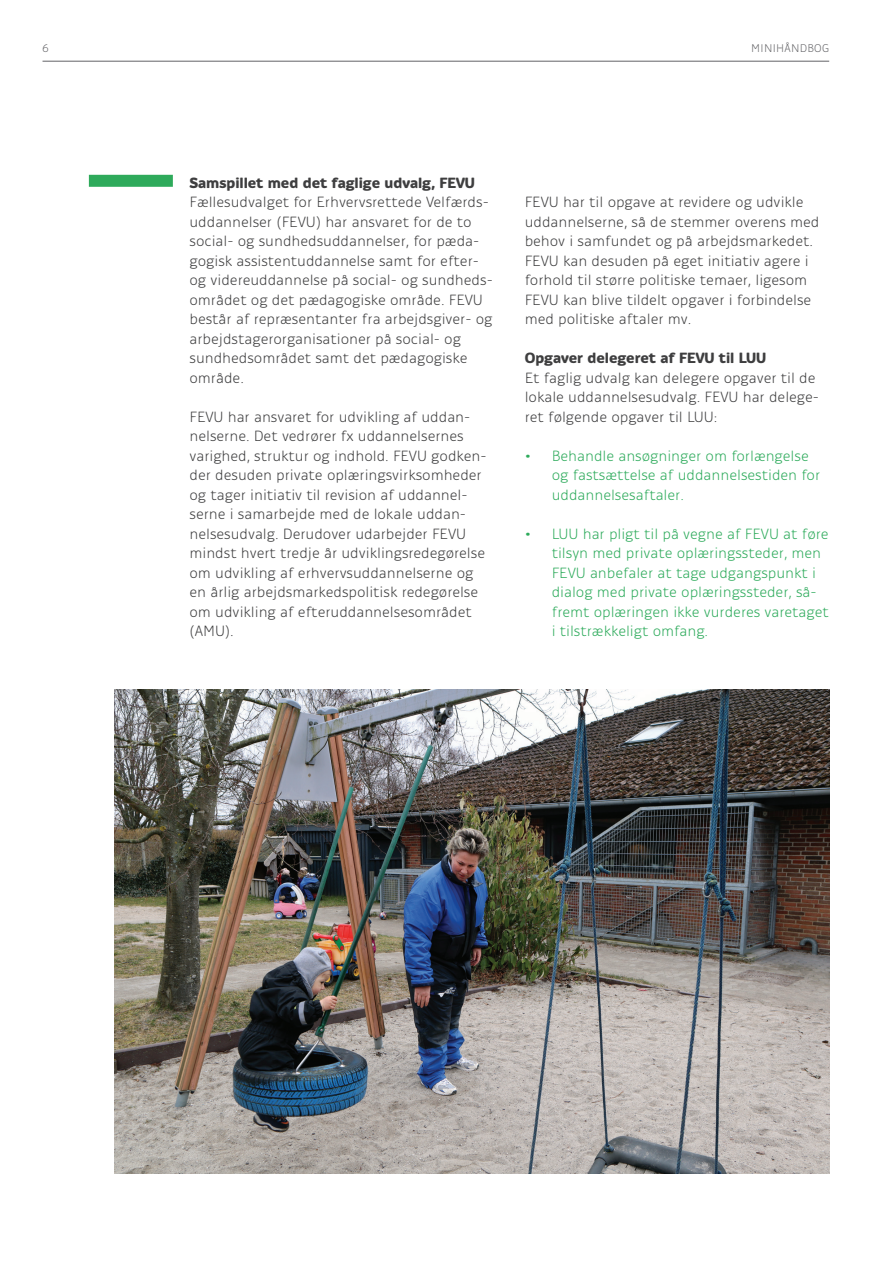
<style>
.page{position:relative;width:893px;height:1263px;background:#fff}
.page>*{position:absolute;margin:0;border:0;box-sizing:border-box;transform-origin:0 0}
.t1{font:300 15px/19.5px "Ovink";letter-spacing:-.005em;color:#3e3e3f}
.t2{font:300 15px/19.5px "Ovink";letter-spacing:-.005em;color:#2daa5b}
.t3{font:700 15px "Ovink";letter-spacing:-.005em;color:#3e3e3f}
.t4{font:300 11.25px "Ovink";letter-spacing:.025em;color:#636366}
</style>
<div class="page">
<hr style="left:43px;top:61px;width:786px;height:1px;background:#636366">
<div style="left:89px;top:175px;width:84px;height:12px;background:#2eaa5b"></div>
<img style="left:114px;top:689px;width:715px;height:484px">
<p class="t4" style="left:43px;top:42px;width:8px">6</p>
<p class="t4" style="left:751px;top:42px;width:79px">MINIHÅNDBOG</p>
<p class="t3" style="left:189px;top:173px;width:287px">Samspillet med det faglige udvalg, FEVU</p>
<p class="t1" style="left:189px;top:193px;width:305px">Fællesudvalget for Erhvervsrettede Velfærds&shy;uddannelser (FEVU) har ansvaret for de to social- og sundhedsuddannelser, for pæda&shy;gogisk assistentuddannelse samt for efter&shy;og videreuddannelse på social- og sundheds&shy;området og det pædagogiske område. FEVU består af repræsentanter fra arbejdsgiver- og arbejdstagerorganisationer på social- og sundhedsområdet samt det pædagogiske område.</p>
<p class="t1" style="left:189px;top:407px;width:299px">FEVU har ansvaret for udvikling af uddan&shy;nelserne. Det vedrører fx uddannelsernes varighed, struktur og indhold. FEVU godken&shy;der desuden private oplæringsvirksomheder og tager initiativ til revision af uddannel&shy;serne i samarbejde med de lokale uddan&shy;nelsesudvalg. Derudover udarbejder FEVU mindst hvert tredje år udviklingsredegørelse om udvikling af erhvervsuddannelserne og en årlig arbejdsmarkedspolitisk redegørelse om udvikling af efteruddannelsesområdet (AMU).</p>
<p class="t1" style="left:525px;top:193px;width:296px">FEVU har til opgave at revidere og udvikle uddannelserne, så de stemmer overens med behov i samfundet og på arbejdsmarkedet.<br>FEVU kan desuden på eget initiativ agere i forhold til større politiske temaer, ligesom FEVU kan blive tildelt opgaver i forbindelse med politiske aftaler mv.</p>
<p class="t3" style="left:525px;top:349px;width:243px">Opgaver delegeret af FEVU til LUU</p>
<p class="t1" style="left:525px;top:368px;width:296px">Et faglig udvalg kan delegere opgaver til de lokale uddannelsesudvalg. FEVU har delege&shy;ret følgende opgaver til LUU:</p>
<p class="t2" style="left:552px;top:446px;width:270px;text-indent:-27px">• Behandle ansøgninger om forlængelse og fastsættelse af uddannelsestiden for uddannelsesaftaler.</p>
<p class="t2" style="left:552px;top:524px;width:279px;text-indent:-27px">• LUU har pligt til på vegne af FEVU at føre tilsyn med private oplæringssteder, men FEVU anbefaler at tage udgangspunkt i dialog med private oplæringssteder, så&shy;fremt oplæringen ikke vurderes varetaget i tilstrækkeligt omfang.</p>
</div>
